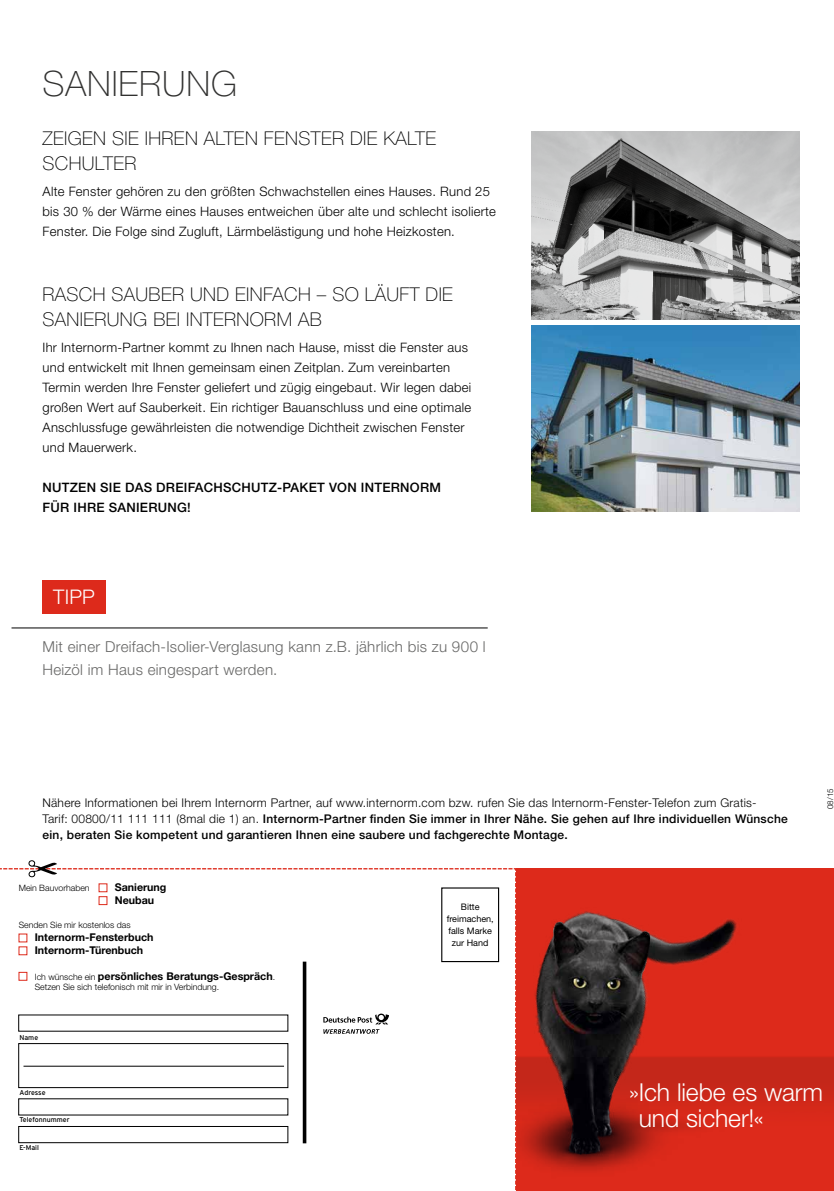
<style>
.page{position:relative;width:834px;height:1191px;background:#fff}
.page>*{position:absolute;margin:0;border:0;box-sizing:border-box;transform-origin:0 0}
.t1{font:100 35px "Helvetica Neue LT Pro";letter-spacing:.025em;color:#313130}
.t2{font:300 24.7px/26.5px "Helvetica Neue LT Pro";letter-spacing:-.005em;color:#fff}
.t3{font:300 20.1px "Helvetica Neue LT Pro";color:#fff}
.t4{font:100 19px/25px "Helvetica Neue LT Pro";letter-spacing:.02em;color:#000}
.t5{font:300 15.1px/23.5px "Helvetica Neue LT Pro";letter-spacing:.02em;color:#686867}
.t6{font:300 13px/20px "Helvetica Neue LT Pro";letter-spacing:.02em;color:#000}
.t7{font:500 13px/20px "Helvetica Neue LT Pro";letter-spacing:.02em;color:#000}
.t8{font:500 12px/16px "Helvetica Neue LT Pro";letter-spacing:.02em;color:#000}
.t9{font:700 10.7px/12.8px "Helvetica Neue LT Pro";color:#000}
.t10{font:9px/12px "Helvetica Neue LT Pro";color:#000;text-align:center}
.t11{font:300 8.7px "Helvetica Neue LT Pro";color:#000}
.t12{font:300 8px "Helvetica Neue LT Pro";color:#000}
.t13{font:7px "Interstate";color:#000}
.s1{font-weight:300}
.s2{font-weight:300;font-size:8.7px}
</style>
<div class="page">
<svg style="left:0;top:860px;width:516px;height:331px"></svg>
<div style="left:516px;top:868px;width:317px;height:323px;background:#dd2a1b"></div>
<img style="left:517px;top:910px;width:244px;height:261px">
<div style="left:43px;top:580px;width:63px;height:33px;background:#dd2a1b"></div>
<hr style="left:12px;top:628px;width:475px;height:1px;background:#000">
<img style="left:531px;top:132px;width:268px;height:187px">
<img style="left:531px;top:325px;width:268px;height:187px">
<p class="t1" style="left:43px;top:63px;width:196px">SANIERUNG</p>
<p class="t4" style="left:43px;top:126px;width:395px">ZEIGEN SIE IHREN ALTEN FENSTER DIE KALTE<br>SCHULTER</p>
<p class="t6" style="left:43px;top:181px;width:455px">Alte Fenster gehören zu den größten Schwachstellen eines Hauses. Rund 25 bis 30 % der Wärme eines Hauses entweichen über alte und schlecht isolierte<br>Fenster. Die Folge sind Zugluft, Lärmbelästigung und hohe Heizkosten.</p>
<p class="t4" style="left:43px;top:282px;width:412px">RASCH SAUBER UND EINFACH – SO LÄUFT DIE<br>SANIERUNG BEI INTERNORM AB</p>
<p class="t6" style="left:43px;top:337px;width:430px">Ihr Internorm-Partner kommt zu Ihnen nach Hause, misst die Fenster aus und entwickelt mit Ihnen gemeinsam einen Zeitplan. Zum vereinbarten Termin werden Ihre Fenster geliefert und zügig eingebaut. Wir legen dabei großen Wert auf Sauberkeit. Ein richtiger Bauanschluss und eine optimale Anschlussfuge gewährleisten die notwendige Dichtheit zwischen Fenster und Mauerwerk.</p>
<p class="t7" style="left:43px;top:477px;width:400px">NUTZEN SIE DAS DREIFACHSCHUTZ-PAKET VON INTERNORM<br>FÜR IHRE SANIERUNG!</p>
<p class="t3" style="left:53px;top:584px;width:43px">TIPP</p>
<p class="t5" style="left:43px;top:634px;width:444px">Mit einer Dreifach-Isolier-Verglasung kann z.B. jährlich bis zu 900 l<br>Heizöl im Haus eingespart werden.</p>
<p class="t8" style="left:42px;top:794px;width:746px"><span class="s1">Nähere Informationen bei Ihrem Internorm Partner, auf www.internorm.com bzw. rufen Sie das Internorm-Fenster-Telefon zum Gratis-<br>Tarif: 00800/11 111 111 (8mal die 1) an.</span> Internorm-Partner finden Sie immer in Ihrer Nähe. Sie gehen auf Ihre individuellen Wünsche ein, beraten Sie kompetent und garantieren Ihnen eine saubere und fachgerechte Montage.</p>
<p class="t11" style="left:19px;top:882px;width:72px">Mein Bauvorhaben</p>
<p class="t9" style="left:115px;top:880px;width:53px">Sanierung<br>Neubau</p>
<p class="t11" style="left:19px;top:920px;width:113px">Senden Sie mir kostenlos das</p>
<p class="t9" style="left:35px;top:930px;width:120px">Internorm-Fensterbuch<br>Internorm-Türenbuch</p>
<p class="t9" style="left:35px;top:969px;width:242px"><span class="s2">Ich wünsche ein</span> persönliches Beratungs-Gespräch<span class="s2">.</span></p>
<p class="t11" style="left:35px;top:981px;width:186px">Setzen Sie sich telefonisch mit mir in Verbindung.</p>
<p class="t13" style="left:19px;top:1033px;width:20px">Name</p>
<p class="t10" style="left:446px;top:900px;width:49px">Bitte freimachen, falls Marke zur Hand</p>
<p class="t12" style="left:825px;top:809px;width:23px;rotate:-90deg">08/15</p>
<p class="t13" style="left:19px;top:1088px;width:28px">Adresse</p>
<p class="t13" style="left:19px;top:1115px;width:52px">Telefonnummer</p>
<p class="t13" style="left:19px;top:1143px;width:21px">E-Mail</p>
<p class="t2" style="left:638px;top:1078px;width:186px;text-indent:-10px">»Ich liebe es warm und sicher!«</p>
</div>
